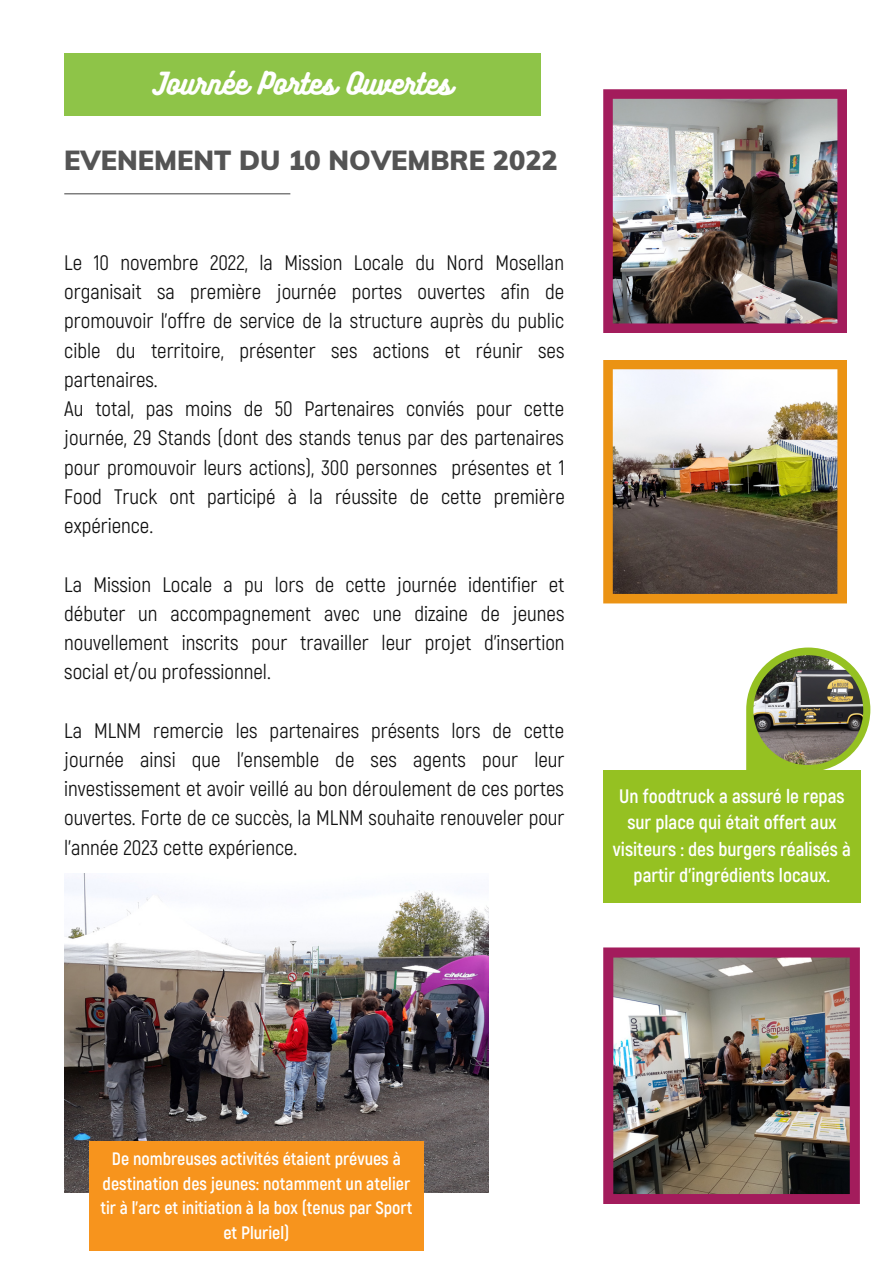
<style>
.page{position:relative;width:893px;height:1264px;background:#fff}
.page>*{position:absolute;margin:0;border:0;box-sizing:border-box;transform-origin:0 0}
.t1{font:900 27px "Muli";color:#545454}
.t2{font:27px "Bukhari Script";color:#fff}
.t3{font:21px/29.2px "Akrobat";color:#111;text-align:justify}
.t4{font:700 19.5px/26.5px "Akrobat";color:#fff;text-align:center}
.t5{font:700 18px/24.8px "Akrobat";color:#fff;text-align:center}
</style>
<div class="page">
<div style="left:64px;top:53px;width:476px;height:63px;background:#8ec448"></div>
<hr style="left:64px;top:193px;width:226px;height:1px;background:#545454">
<img style="left:603px;top:89px;width:244px;height:244px">
<div style="left:603px;top:770px;width:257px;height:133px;background:#95c122"></div>
<svg style="left:746px;top:647px;width:124px;height:124px"></svg>
<img style="left:753px;top:655px;width:110px;height:110px">
<img style="left:603px;top:360px;width:244px;height:243px">
<img style="left:603px;top:947px;width:256px;height:257px">
<img style="left:64px;top:873px;width:424px;height:318px">
<div style="left:89px;top:1141px;width:334px;height:109px;background:#f7941d"></div>
<p class="t2" style="left:153px;top:67px;width:300px">Journée Portes Ouvertes</p>
<p class="t1" style="left:64px;top:142px;width:495px">EVENEMENT DU 10 NOVEMBRE 2022</p>
<p class="t3" style="left:64px;top:249px;width:501px">Le 10 novembre 2022, la Mission Locale du Nord Mosellan organisait sa première journée portes ouvertes afin de promouvoir l'offre de service de la structure auprès du public cible du territoire, présenter ses actions et réunir ses partenaires.</p>
<p class="t3" style="left:64px;top:395px;width:502px">Au total, pas moins de 50 Partenaires conviés pour cette journée, 29 Stands (dont des stands tenus par des partenaires pour promouvoir leurs actions), 300 personnes présentes et 1<br>Food Truck ont participé à la réussite de cette première expérience.</p>
<p class="t3" style="left:64px;top:570px;width:502px">La Mission Locale a pu lors de cette journée identifier et débuter un accompagnement avec une dizaine de jeunes nouvellement inscrits pour travailler leur projet d'insertion social et/ou professionnel.</p>
<p class="t3" style="left:64px;top:716px;width:501px">La MLNM remercie les partenaires présents lors de cette journée ainsi que l'ensemble de ses agents pour leur investissement et avoir veillé au bon déroulement de ces portes ouvertes. Forte de ce succès, la MLNM souhaite renouveler pour l'année 2023 cette expérience.</p>
<p class="t4" style="left:613px;top:783px;width:239px">Un foodtruck a assuré le repas sur place qui était offert aux visiteurs : des burgers réalisés à partir d’ingrédients locaux.</p>
<p class="t5" style="left:100px;top:1146px;width:313px">De nombreuses activités étaient prévues à destination des jeunes: notamment un atelier tir à l'arc et initiation à la box (tenus par Sport et Pluriel)</p>
</div>
